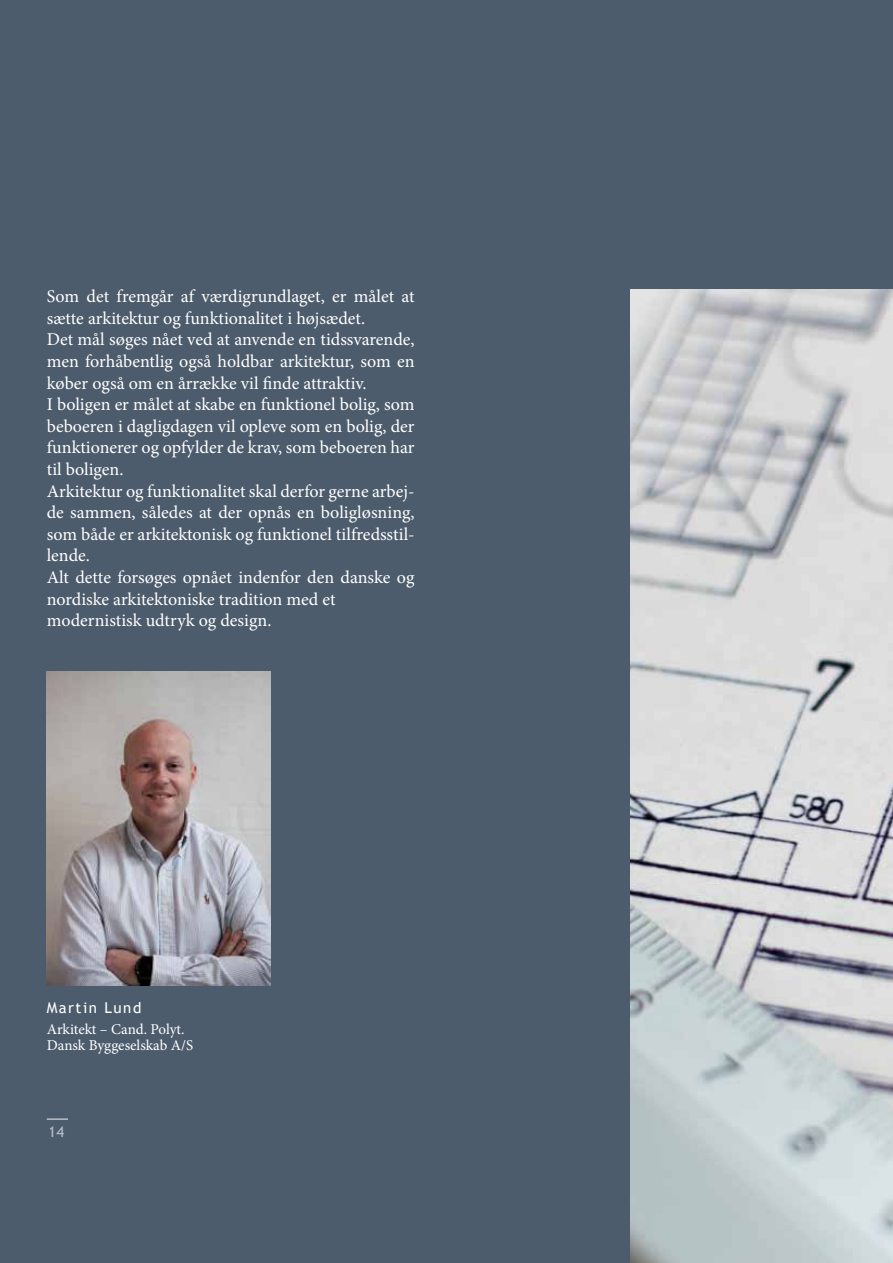
<style>
.page{position:relative;width:893px;height:1263px;background:#4d5c6d}
.page>*{position:absolute;margin:0;border:0;box-sizing:border-box;transform-origin:0 0}
.t1{font:18px/21.6px "Minion Pro";color:#fff}
.t2{font:15px/16.5px "Minion Pro";letter-spacing:-.005em;color:#fff}
.t3{font:15px "Trebuchet MS";letter-spacing:.1em;color:#fff}
</style>
<div class="page">
<img style="left:630px;top:289px;width:263px;height:974px">
<img style="left:47px;top:672px;width:223px;height:314px">
<hr style="left:47px;top:1118px;width:21px;height:2px;background:#fff">
<p class="t1" style="left:47px;top:286px;width:369px">Som det fremgår af værdigrundlaget, er målet at sætte arkitektur og funktionalitet i højsædet.<br>Det mål søges nået ved at anvende en tidssvarende, men forhåbentlig også holdbar arkitektur, som en køber også om en årrække vil finde attraktiv.<br>I boligen er målet at skabe en funktionel bolig, som beboeren i dagligdagen vil opleve som en bolig, der funktionerer og opfylder de krav, som beboeren har til boligen.<br>Arkitektur og funktionalitet skal derfor gerne arbej&shy;de sammen, således at der opnås en boligløsning, som både er arkitektonisk og funktionel tilfredsstil&shy;lende.<br>Alt dette forsøges opnået indenfor den danske og nordiske arkitektoniske tradition med et modernistisk udtryk og design.</p>
<p class="t3" style="left:47px;top:998px;width:96px">Martin Lund</p>
<p class="t2" style="left:47px;top:1020px;width:148px">Arkitekt – Cand. Polyt.<br>Dansk Byggeselskab A/S</p>
<p class="t3" style="left:49px;top:1122px;width:17px">14</p>
</div>
